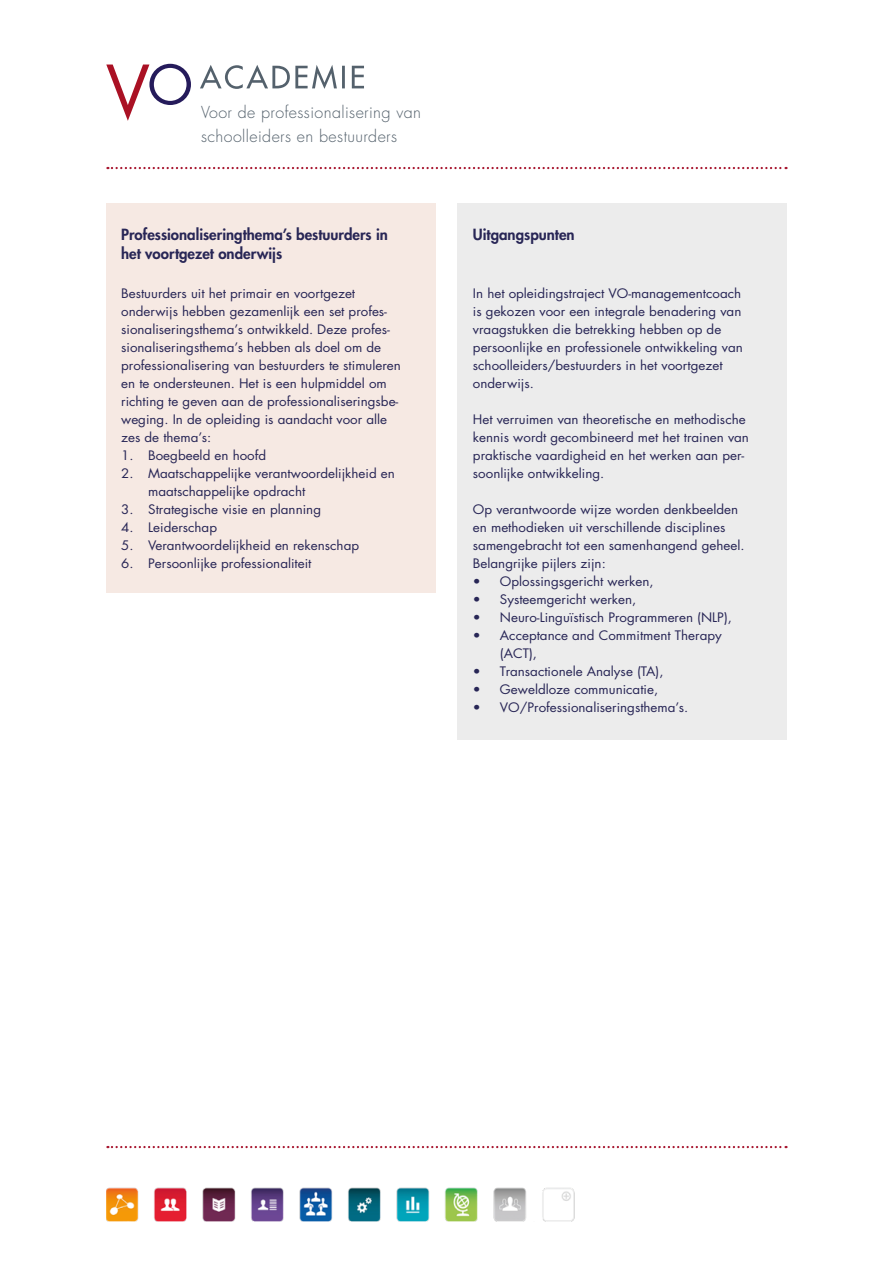
<style>
.page{position:relative;width:893px;height:1263px;background:#fff}
.page>*{position:absolute;margin:0;border:0;box-sizing:border-box;transform-origin:0 0}
.t1{font:300 16.05px/23.4px "Futura LT";letter-spacing:.025em;color:#54616c}
.t2{font:800 15px/19.5px "Futura Std";color:#282656}
.t3{font:12.75px/18px "Futura Std";color:#282656;scale:1.05 1}
</style>
<div class="page">
<svg style="left:106px;top:64px;width:85px;height:57px"></svg>
<svg style="left:200px;top:65px;width:164px;height:24px"></svg>
<svg style="left:107px;top:167px;width:679px;height:2px"></svg>
<img style="left:106px;top:1187px;width:468px;height:34px">
<svg style="left:107px;top:1146px;width:679px;height:2px"></svg>
<div style="left:106px;top:203px;width:330px;height:389px;background:#f6e9e3"></div>
<div style="left:457px;top:203px;width:330px;height:537px;background:#ececec"></div>
<p class="t1" style="left:201px;top:101px;width:222px">Voor de professionalisering van schoolleiders en bestuurders</p>
<p class="t2" style="left:121px;top:225px;width:268px">Professionaliseringthema’s bestuurders in het voortgezet onderwijs</p>
<p class="t3" style="left:121px;top:285px;width:268px">Bestuurders uit het primair en voortgezet onderwijs hebben gezamenlijk een set profes‑ sionaliseringsthema’s ontwikkeld. Deze profes‑ sionaliseringsthema’s hebben als doel om de professionalisering van bestuurders te stimuleren en te ondersteunen. Het is een hulpmiddel om richting te geven aan de professionaliseringsbe‑ weging. In de opleiding is aandacht voor alle zes de thema’s:</p>
<p class="t3" style="left:121px;top:447px;width:140px">1. Boegbeeld en hoofd</p>
<p class="t3" style="left:148px;top:465px;width:236px;text-indent:-27px">2. Maatschappelijke verantwoordelijkheid en maatschappelijke opdracht</p>
<p class="t3" style="left:121px;top:501px;width:192px">3. Strategische visie en planning</p>
<p class="t3" style="left:121px;top:519px;width:93px">4. Leiderschap</p>
<p class="t3" style="left:121px;top:537px;width:228px">5. Verantwoordelijkheid en rekenschap</p>
<p class="t3" style="left:121px;top:555px;width:183px">6. Persoonlijke professionaliteit</p>
<p class="t2" style="left:473px;top:225px;width:103px">Uitgangspunten</p>
<p class="t3" style="left:473px;top:285px;width:259px">In het opleidingstraject VO-managementcoach is gekozen voor een integrale benadering van vraagstukken die betrekking hebben op de persoonlijke en professionele ontwikkeling van schoolleiders/bestuurders in het voortgezet onderwijs.</p>
<p class="t3" style="left:473px;top:411px;width:264px">Het verruimen van theoretische en methodische kennis wordt gecombineerd met het trainen van praktische vaardigheid en het werken aan per‑ soonlijke ontwikkeling.</p>
<p class="t3" style="left:473px;top:501px;width:260px">Op verantwoorde wijze worden denkbeelden en methodieken uit verschillende disciplines samengebracht tot een samenhangend geheel.<br>Belangrijke pijlers zijn:</p>
<p class="t3" style="left:473px;top:573px;width:174px">• Oplossingsgericht werken,</p>
<p class="t3" style="left:473px;top:591px;width:157px">• Systeemgericht werken,</p>
<p class="t3" style="left:473px;top:609px;width:248px">• Neuro-Linguïstisch Programmeren (NLP),</p>
<p class="t3" style="left:500px;top:627px;width:213px;text-indent:-27px">• Acceptance and Commitment Therapy (ACT),</p>
<p class="t3" style="left:473px;top:663px;width:183px">• Transactionele Analyse (TA),</p>
<p class="t3" style="left:473px;top:681px;width:178px">• Geweldloze communicatie,</p>
<p class="t3" style="left:473px;top:699px;width:207px">• VO/Professionaliseringsthema’s.</p>
</div>
